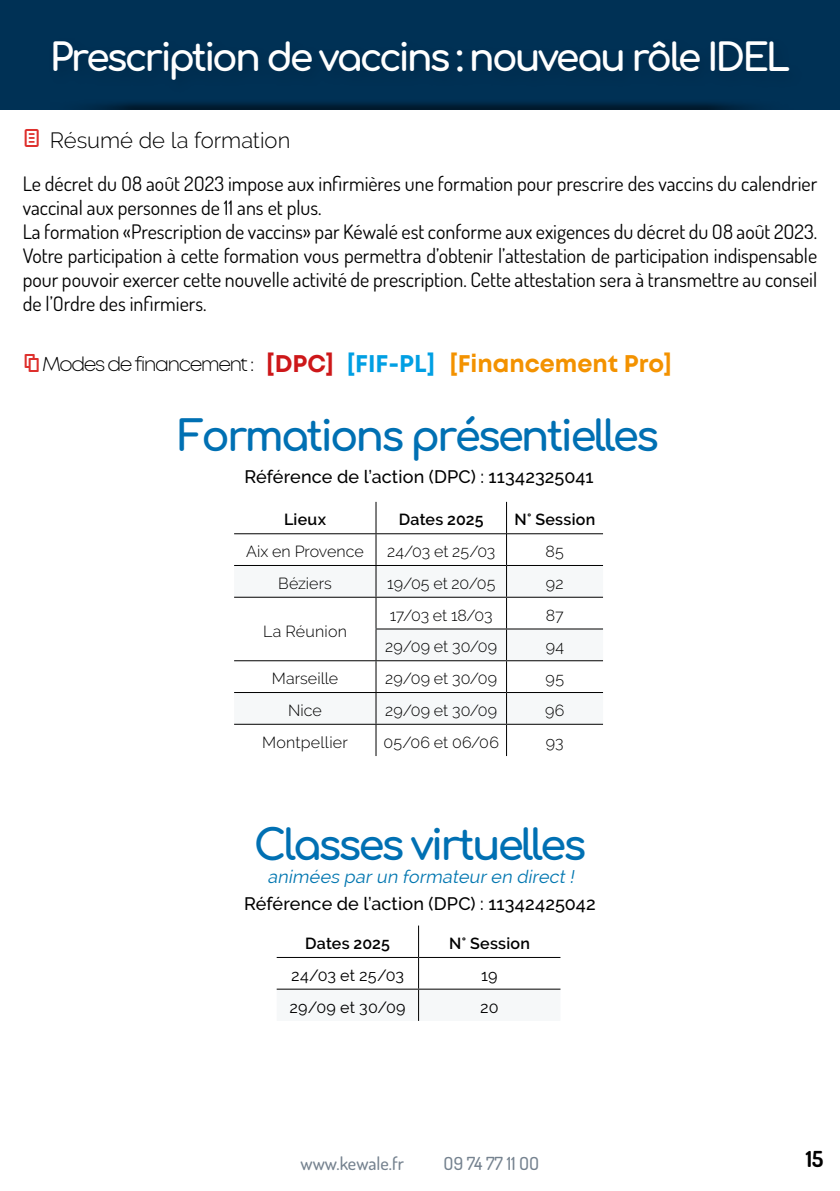
<style>
.page{position:relative;width:840px;height:1191px;background:#fff}
.page>*{position:absolute;margin:0;border:0;box-sizing:border-box;transform-origin:0 0}
.t1{font:42px "Comfortaa";letter-spacing:-.07em;color:#0070b3}
.t2{font:40px "Entypo";color:#de302d}
.t3{font:38px "Comfortaa";letter-spacing:-.08em;color:#fff}
.t4{font:300 22px "Raleway";color:#000}
.t5{font:700 22px "Dosis";color:#000}
.t6{font:20px/24px "Dosis";color:#000}
.t7{font:300 20px "Mont";letter-spacing:-.08em;color:#000}
.t8{font:500 18px "Raleway";letter-spacing:.01em;color:#000}
.t9{font:italic 18px "Raleway";color:#0076b0}
.t10{font:500 18px "Dosis";color:#75828f}
.t11{font:300 16px "Raleway";letter-spacing:.005em;color:#000}
.t12{font:600 16px "Raleway";letter-spacing:.015em;color:#000}
.t13{font:16px "Raleway";letter-spacing:.01em;color:#000}
.s1{font-family:"Entypo";font-weight:400;font-size:40px;color:#de302d}
.s2{font-weight:700;font-size:24px;color:#cd1719}
.s3{font-weight:700;font-size:24px;color:#009fe3}
.s4{font-weight:700;font-size:24px;color:#f39200}
</style>
<div class="page">
<div style="left:0;top:0;width:839px;height:110px;background:#003155"></div>
<div style="left:46px;top:99px;width:748px;height:20px;background:#000;opacity:.58"></div>
<div style="left:0;top:110px;width:839px;height:27px;background:#fff"></div>
<svg style="left:234px;top:534px;width:368px;height:222px"></svg>
<svg style="left:234px;top:566px;width:368px;height:158px;fill:#f6f8f9"></svg>
<hr style="left:234px;top:533px;width:142px;height:1px;background:#000">
<hr style="left:375px;top:534px;width:1px;height:31px;background:#000">
<hr style="left:376px;top:565px;width:130px;height:1px;background:#000">
<hr style="left:375px;top:566px;width:1px;height:31px;background:#000">
<hr style="left:506px;top:565px;width:96px;height:1px;background:#000">
<hr style="left:376px;top:597px;width:130px;height:1px;background:#000">
<hr style="left:375px;top:598px;width:1px;height:30px;background:#000">
<hr style="left:506px;top:597px;width:96px;height:1px;background:#000">
<hr style="left:375px;top:628px;width:131px;height:1px;background:#000">
<hr style="left:375px;top:629px;width:1px;height:31px;background:#000">
<hr style="left:506px;top:628px;width:96px;height:1px;background:#000">
<hr style="left:376px;top:660px;width:130px;height:1px;background:#000">
<hr style="left:375px;top:661px;width:1px;height:31px;background:#000">
<hr style="left:506px;top:660px;width:96px;height:1px;background:#000">
<hr style="left:376px;top:692px;width:130px;height:1px;background:#000">
<hr style="left:375px;top:693px;width:1px;height:31px;background:#000">
<hr style="left:506px;top:692px;width:96px;height:1px;background:#000">
<hr style="left:376px;top:724px;width:130px;height:1px;background:#000">
<hr style="left:375px;top:725px;width:1px;height:31px;background:#000">
<hr style="left:506px;top:724px;width:96px;height:1px;background:#000">
<hr style="left:375px;top:502px;width:1px;height:31px;background:#000">
<hr style="left:376px;top:533px;width:129px;height:1px;background:#000">
<hr style="left:506px;top:533px;width:96px;height:1px;background:#000">
<hr style="left:234px;top:565px;width:142px;height:1px;background:#000">
<hr style="left:234px;top:597px;width:142px;height:1px;background:#000">
<hr style="left:234px;top:660px;width:142px;height:1px;background:#000">
<hr style="left:234px;top:692px;width:142px;height:1px;background:#000">
<hr style="left:234px;top:724px;width:142px;height:1px;background:#000">
<hr style="left:505px;top:502px;width:1px;height:32px;background:#000">
<hr style="left:505px;top:534px;width:1px;height:31px;background:#000">
<hr style="left:505px;top:566px;width:1px;height:31px;background:#000">
<hr style="left:505px;top:598px;width:1px;height:30px;background:#000">
<hr style="left:505px;top:629px;width:1px;height:31px;background:#000">
<hr style="left:505px;top:661px;width:1px;height:31px;background:#000">
<hr style="left:505px;top:693px;width:1px;height:31px;background:#000">
<hr style="left:505px;top:725px;width:1px;height:31px;background:#000">
<svg style="left:276px;top:958px;width:284px;height:63px"></svg>
<hr style="left:276px;top:957px;width:142px;height:1px;background:#000">
<hr style="left:419px;top:957px;width:141px;height:1px;background:#000">
<hr style="left:276px;top:988px;width:142px;height:1px;background:#000">
<hr style="left:418px;top:988px;width:142px;height:1px;background:#000">
<hr style="left:418px;top:925px;width:1px;height:32px;background:#000">
<hr style="left:418px;top:957px;width:1px;height:31px;background:#000">
<hr style="left:418px;top:989px;width:1px;height:32px;background:#000">
<h3 class="t3" style="left:50px;top:23px;width:741px">Prescription de vaccins : nouveau rôle IDEL</h3>
<h2 class="t2" style="left:23px;top:111px;width:19px">l</h2>
<p class="t4" style="left:50px;top:127px;width:242px">Résumé de la formation</p>
<p class="t6" style="left:23px;top:171px;width:795px">Le décret du O8 août 2O23 impose aux infirmières une formation pour prescrire des vaccins du calendrier vaccinal aux personnes de 11 ans et plus.<br>La formation «Prescription de vaccins» par Kéwalé est conforme aux exigences du décret du O8 août 2O23.<br>Votre participation à cette formation vous permettra d’obtenir l’attestation de participation indispensable pour pouvoir exercer cette nouvelle activité de prescription. Cette attestation sera à transmettre au conseil de l’Ordre des infirmiers.</p>
<p class="t7" style="left:23px;top:354px;width:650px"><span class="s1">n</span>Modes de financement : <span class="s2">[DPC]</span> <span class="s3">[FIF-PL]</span> <span class="s4">[Financement Pro]</span></p>
<h1 class="t1" style="left:178px;top:398px;width:482px">Formations présentielles</h1>
<p class="t8" style="left:244px;top:466px;width:351px">Référence de l’action (DPC) : 11342325041</p>
<p class="t12" style="left:284px;top:510px;width:43px">Lieux</p>
<p class="t12" style="left:398px;top:510px;width:86px">Dates 2025</p>
<p class="t12" style="left:514px;top:510px;width:82px">N° Session</p>
<p class="t11" style="left:246px;top:542px;width:119px">Aix en Provence</p>
<p class="t11" style="left:387px;top:542px;width:110px">24/03 et 25/03</p>
<p class="t11" style="left:545px;top:542px;width:20px">85</p>
<p class="t11" style="left:278px;top:574px;width:55px">Béziers</p>
<p class="t11" style="left:387px;top:574px;width:110px">19/05 et 20/05</p>
<p class="t11" style="left:545px;top:574px;width:19px">92</p>
<p class="t11" style="left:263px;top:621px;width:85px">La Réunion</p>
<p class="t11" style="left:390px;top:605px;width:104px">17/03 et 18/03</p>
<p class="t11" style="left:545px;top:605px;width:20px">87</p>
<p class="t11" style="left:385px;top:637px;width:113px">29/09 et 30/09</p>
<p class="t11" style="left:545px;top:637px;width:20px">94</p>
<p class="t11" style="left:272px;top:669px;width:68px">Marseille</p>
<p class="t11" style="left:385px;top:669px;width:113px">29/09 et 30/09</p>
<p class="t11" style="left:545px;top:669px;width:20px">95</p>
<p class="t11" style="left:288px;top:701px;width:35px">Nice</p>
<p class="t11" style="left:385px;top:701px;width:113px">29/09 et 30/09</p>
<p class="t11" style="left:544px;top:701px;width:21px">96</p>
<p class="t11" style="left:262px;top:732px;width:87px">Montpellier</p>
<p class="t11" style="left:383px;top:732px;width:117px">05/06 et 06/06</p>
<p class="t11" style="left:545px;top:732px;width:19px">93</p>
<h1 class="t1" style="left:253px;top:806px;width:334px">Classes virtuelles</h1>
<p class="t9" style="left:267px;top:866px;width:311px">animées parun formateuren direct!</p>
<p class="t8" style="left:244px;top:893px;width:353px">Référence de l’action (DPC) : 11342425042</p>
<p class="t12" style="left:305px;top:934px;width:86px">Dates 2025</p>
<p class="t12" style="left:449px;top:934px;width:82px">N° Session</p>
<p class="t13" style="left:291px;top:966px;width:114px">24/03 et 25/03</p>
<p class="t13" style="left:481px;top:966px;width:18px">19</p>
<p class="t13" style="left:289px;top:997px;width:118px">29/09 et 30/09</p>
<p class="t13" style="left:480px;top:997px;width:20px">20</p>
<p class="t10" style="left:300px;top:1151px;width:105px">www.kewale.fr</p>
<p class="t10" style="left:443px;top:1151px;width:97px">O9 74 77 11 OO</p>
<p class="t5" style="left:805px;top:1144px;width:19px">15</p>
</div>
